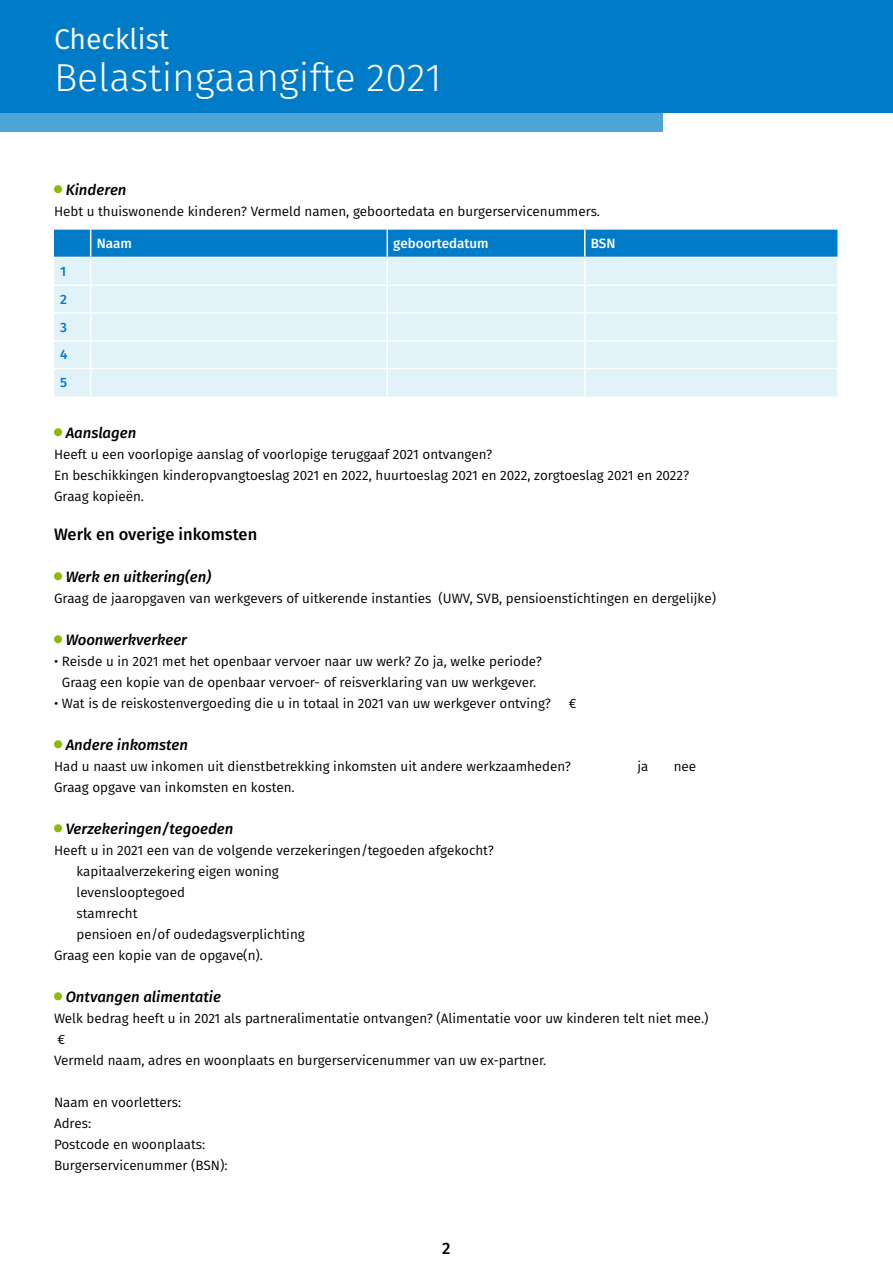
<style>
.page{position:relative;width:893px;height:1263px;background:#fff}
.page>*{position:absolute;margin:0;border:0;box-sizing:border-box;transform-origin:0 0}
.t1{font:300 39px "Fira Sans";color:#fff}
.t2{font:28.5px "Fira Sans";color:#fff}
.t3{font:500 16.5px "Fira Sans";color:#000}
.t4{font:italic 500 15px "Fira Sans";color:#000}
.t5{font:13.5px/21px "Fira Sans";color:#000}
.t6{font:500 13.5px "Fira Sans";color:#fff}
.t7{font:500 13.5px/27.8px "Fira Sans";color:#007bc7;text-align:justify}
</style>
<div class="page">
<svg style="left:54px;top:230px;width:783px;height:166px;background:#bedff1"></svg>
<div style="left:0;top:0;width:893px;height:113px;background:#007bc7"></div>
<div style="left:0;top:113px;width:662px;height:19px;background:#4da4d7"></div>
<div style="left:54px;top:185px;width:8px;height:8px;background:#8bbc08;border-radius:50%"></div>
<div style="left:54px;top:428px;width:8px;height:8px;background:#8bbc08;border-radius:50%"></div>
<div style="left:54px;top:572px;width:8px;height:8px;background:#8bbc08;border-radius:50%"></div>
<div style="left:54px;top:635px;width:8px;height:8px;background:#8bbc08;border-radius:50%"></div>
<div style="left:54px;top:740px;width:8px;height:8px;background:#8bbc08;border-radius:50%"></div>
<div style="left:54px;top:824px;width:8px;height:8px;background:#8bbc08;border-radius:50%"></div>
<div style="left:54px;top:992px;width:8px;height:8px;background:#8bbc08;border-radius:50%"></div>
<h2 class="t2" style="left:54px;top:18px;width:117px">Checklist</h2>
<h1 class="t1" style="left:54px;top:50px;width:389px">Belastingaangifte 2021</h1>
<p class="t4" style="left:66px;top:177px;width:62px">Kinderen</p>
<p class="t5" style="left:54px;top:200px;width:548px">Hebt u thuiswonende kinderen? Vermeld namen, geboortedata en burgerservicenummers.</p>
<p class="t7" style="left:60px;top:257px;width:9px">1<br>2<br>3<br>4<br>5</p>
<p class="t6" style="left:97px;top:233px;width:37px">Naam</p>
<p class="t6" style="left:393px;top:233px;width:97px">geboortedatum</p>
<p class="t6" style="left:591px;top:233px;width:26px">BSN</p>
<p class="t4" style="left:66px;top:420px;width:72px">Aanslagen</p>
<p class="t5" style="left:54px;top:443px;width:637px">Heeft u een voorlopige aanslag of voorlopige teruggaaf 2021 ontvangen?<br>En beschikkingen kinderopvangtoeslag 2021 en 2022, huurtoeslag 2021 en 2022, zorgtoeslag 2021 en 2022?<br>Graag kopieën.</p>
<p class="t3" style="left:54px;top:521px;width:205px">Werk en overige inkomsten</p>
<p class="t4" style="left:66px;top:564px;width:147px">Werk en uitkering(en)</p>
<p class="t5" style="left:54px;top:587px;width:664px">Graag de jaaropgaven van werkgevers of uitkerende instanties (UWV, SVB, pensioenstichtingen en dergelijke)</p>
<p class="t4" style="left:66px;top:627px;width:123px">Woonwerkverkeer</p>
<p class="t5" style="left:54px;top:650px;width:489px;text-align:center">• Reisde u in 2021 met het openbaar vervoer naar uw werk? Zo ja, welke periode?<br>Graag een kopie van de openbaar vervoer- of reisverklaring van uw werkgever.</p>
<p class="t5" style="left:54px;top:692px;width:498px">• Wat is de reiskostenvergoeding die u in totaal in 2021 van uw werkgever ontving?</p>
<p class="t5" style="left:569px;top:692px;width:9px">€</p>
<p class="t4" style="left:66px;top:732px;width:124px">Andere inkomsten</p>
<p class="t5" style="left:54px;top:755px;width:519px">Had u naast uw inkomen uit dienstbetrekking inkomsten uit andere werkzaamheden?</p>
<p class="t5" style="left:637px;top:755px;width:12px">ja</p>
<p class="t5" style="left:674px;top:755px;width:24px">nee</p>
<p class="t5" style="left:54px;top:776px;width:242px">Graag opgave van inkomsten en kosten.</p>
<p class="t4" style="left:66px;top:816px;width:169px">Verzekeringen/tegoeden</p>
<p class="t5" style="left:54px;top:839px;width:441px">Heeft u in 2021 een van de volgende verzekeringen/tegoeden afgekocht?</p>
<p class="t5" style="left:77px;top:860px;width:204px">kapitaalverzekering eigen woning</p>
<p class="t5" style="left:77px;top:881px;width:110px">levenslooptegoed</p>
<p class="t5" style="left:77px;top:902px;width:63px">stamrecht</p>
<p class="t5" style="left:77px;top:923px;width:230px">pensioen en/of oudedagsverplichting</p>
<p class="t5" style="left:54px;top:944px;width:211px">Graag een kopie van de opgave(n).</p>
<p class="t4" style="left:66px;top:984px;width:157px">Ontvangen alimentatie</p>
<p class="t5" style="left:54px;top:1007px;width:656px">Welk bedrag heeft u in 2021 als partneralimentatie ontvangen? (Alimentatie voor uw kinderen telt niet mee.) €<br>Vermeld naam, adres en woonplaats en burgerservicenummer van uw ex-partner.</p>
<p class="t5" style="left:54px;top:1091px;width:175px">Naam en voorletters:<br>Adres:<br>Postcode en woonplaats:<br>Burgerservicenummer (BSN):</p>
<p class="t3" style="left:442px;top:1235px;width:10px">2</p>
</div>
